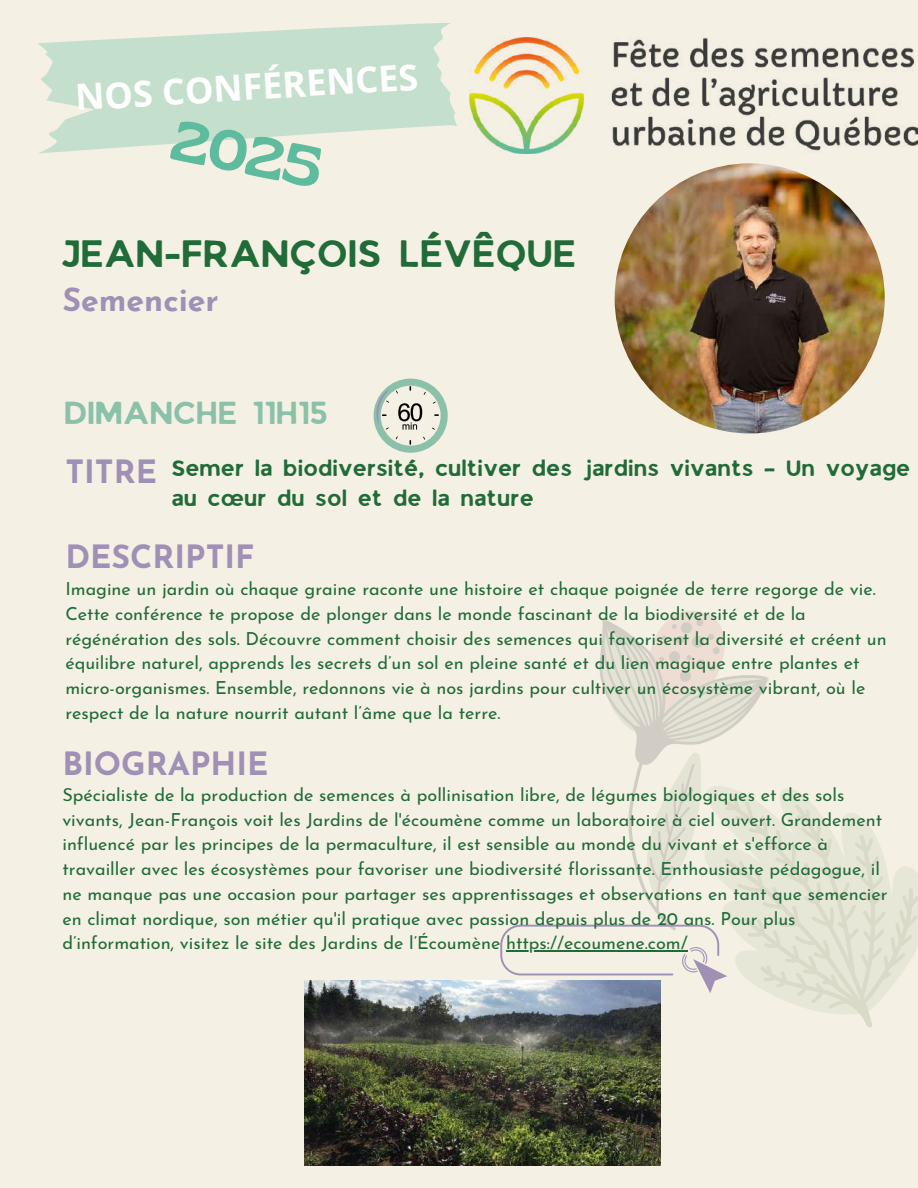
<style>
.page{position:relative;width:918px;height:1188px;background:#f5f0e4}
.page>*{position:absolute;margin:0;border:0;box-sizing:border-box;transform-origin:0 0}
.t1{font:57px "Gliker";color:#5ebb9e}
.t2{font:36.15px "JA Jaya Giri Sans";color:#216b39}
.t3{font:700 36px "Open Sans";color:#fff}
.t4{font:700 32.1px "Josefin Sans";color:#9f90b6}
.t5{font:30.15px "JA Jaya Giri Sans";color:#8ac1a8}
.t6{font:21px/29.2px "JA Jaya Giri Sans";color:#216b39}
.t7{font:18px/24.8px "Josefin Sans";color:#216b39}
</style>
<div class="page">
<svg style="left:38px;top:23px;width:419px;height:131px;fill:#c5dfcd"></svg>
<img style="left:469px;top:38px;width:449px;height:115px">
<svg style="left:735px;top:813px;width:183px;height:214px;fill:#e7e7d8"></svg>
<svg style="left:518px;top:789px;width:305px;height:143px"></svg>
<svg style="left:559px;top:611px;width:212px;height:290px"></svg>
<img style="left:615px;top:163px;width:270px;height:270px;border-radius:50%">
<svg style="left:374px;top:379px;width:74px;height:74px"></svg>
<img style="left:305px;top:980px;width:356px;height:186px">
<svg style="left:500px;top:925px;width:227px;height:68px"></svg>
<hr style="left:506px;top:951px;width:182px;height:1px;background:#216b39">
<h3 class="t3" style="left:73px;top:74px;width:345px;rotate:-4deg">NOS CONFÉRENCES</h3>
<h1 class="t1" style="left:179px;top:105px;width:153px;rotate:11deg">2025</h1>
<h2 class="t2" style="left:62px;top:238px;width:517px">JEAN-FRANÇOIS LÉVÊQUE</h2>
<h3 class="t4" style="left:62px;top:287px;width:158px">Semencier</h3>
<h3 class="t5" style="left:65px;top:400px;width:266px">DIMANCHE 11H15</h3>
<h3 class="t4" style="left:65px;top:459px;width:93px">TITRE</h3>
<p class="t6" style="left:172px;top:456px;width:741px">Semer la biodiversité, cultiver des jardins vivants – Un voyage au cœur du sol et de la nature</p>
<h3 class="t4" style="left:65px;top:544px;width:191px">DESCRIPTIF</h3>
<p class="t7" style="left:65px;top:578px;width:823px">Imagine un jardin où chaque graine raconte une histoire et chaque poignée de terre regorge de vie.<br>Cette conférence te propose de plonger dans le monde fascinant de la biodiversité et de la régénération des sols. Découvre comment choisir des semences qui favorisent la diversité et créent un équilibre naturel, apprends les secrets d’un sol en pleine santé et du lien magique entre plantes et micro-organismes. Ensemble, redonnons vie à nos jardins pour cultiver un écosystème vibrant, où le respect de la nature nourrit autant l’âme que la terre.</p>
<h3 class="t4" style="left:62px;top:751px;width:208px">BIOGRAPHIE</h3>
<p class="t7" style="left:62px;top:784px;width:827px">Spécialiste de la production de semences à pollinisation libre, de légumes biologiques et des sols vivants, Jean-François voit les Jardins de l'écoumène comme un laboratoire à ciel ouvert. Grandement influencé par les principes de la permaculture, il est sensible au monde du vivant et s'efforce à travailler avec les écosystèmes pour favoriser une biodiversité florissante. Enthousiaste pédagogue, il ne manque pas une occasion pour partager ses apprentissages et observations en tant que semencier en climat nordique, son métier qu'il pratique avec passion depuis plus de 20 ans. Pour plus d’information, visitez le site des Jardins de l’Écoumène https://ecoumene.com/</p>
</div>
